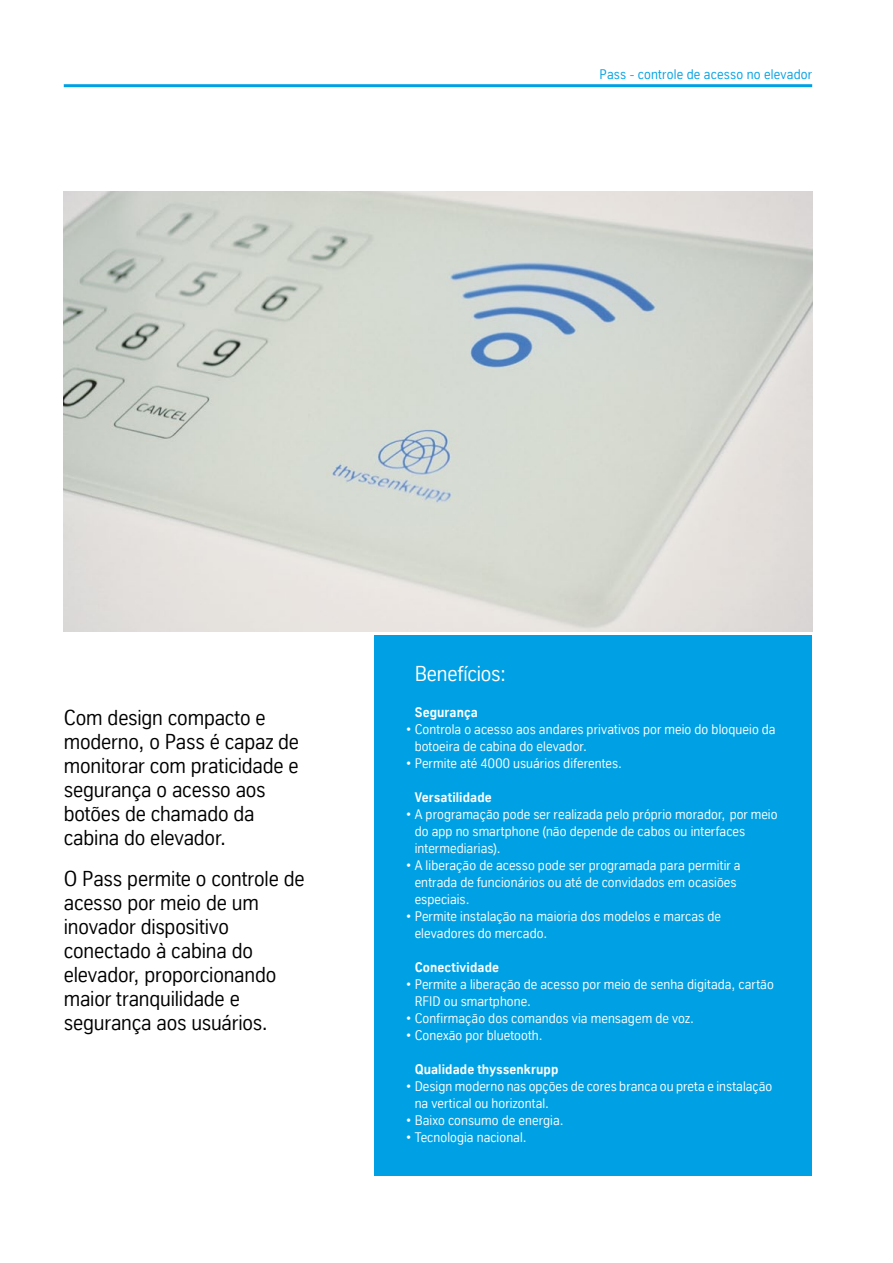
<style>
.page{position:relative;width:893px;height:1263px;background:#fff}
.page>*{position:absolute;margin:0;border:0;box-sizing:border-box;transform-origin:0 0}
.t1{font:21px/24px "TK Type";letter-spacing:-.01em;color:#000}
.t2{font:21px "TK Type";letter-spacing:-.005em;color:#fff}
.t3{font:13.5px/17px "TK Type";letter-spacing:.005em;color:#fff}
.t4{font:700 13.5px "TK Type";letter-spacing:.01em;color:#fff}
.t5{font:13.5px "TK Type";letter-spacing:.015em;color:#00a1e4}
</style>
<div class="page">
<div style="left:374px;top:636px;width:438px;height:540px;background:#00a1e4"></div>
<hr style="left:64px;top:84px;width:748px;height:3px;background:#00a1e4">
<img style="left:64px;top:191px;width:748px;height:440px">
<p class="t5" style="left:599px;top:66px;width:214px">Pass - controle de acesso no elevador</p>
<h1 class="t1" style="left:64px;top:705px;width:237px">Com design compacto e moderno, o Pass é capaz de monitorar com praticidade e segurança o acesso aos botões de chamado da cabina do elevador.</h1>
<h1 class="t1" style="left:64px;top:866px;width:242px">O Pass permite o controle de acesso por meio de um inovador dispositivo conectado à cabina do elevador, proporcionando maior tranquilidade e segurança aos usuários.</h1>
<h1 class="t2" style="left:415px;top:662px;width:93px">Benefícios:</h1>
<p class="t4" style="left:415px;top:704px;width:65px">Segurança</p>
<p class="t3" style="left:415px;top:720px;width:362px;text-indent:-9px">• Controla o acesso aos andares privativos por meio do bloqueio da botoeira de cabina do elevador.</p>
<p class="t3" style="left:406px;top:754px;width:218px">• Permite até 4000 usuários diferentes.</p>
<p class="t4" style="left:415px;top:789px;width:79px">Versatilidade</p>
<p class="t3" style="left:415px;top:805px;width:364px;text-indent:-9px">• A programação pode ser realizada pelo próprio morador, por meio do app no smartphone (não depende de cabos ou interfaces intermediarias).</p>
<p class="t3" style="left:415px;top:856px;width:327px;text-indent:-9px">• A liberação de acesso pode ser programada para permitir a entrada de funcionários ou até de convidados em ocasiões especiais.</p>
<p class="t3" style="left:415px;top:907px;width:308px;text-indent:-9px">• Permite instalação na maioria dos modelos e marcas de elevadores do mercado.</p>
<p class="t4" style="left:415px;top:959px;width:86px">Conectividade</p>
<p class="t3" style="left:415px;top:975px;width:361px;text-indent:-9px">• Permite a liberação de acesso por meio de senha digitada, cartão<br>RFID ou smartphone.</p>
<p class="t3" style="left:406px;top:1009px;width:290px">• Confirmação dos comandos via mensagem de voz.</p>
<p class="t3" style="left:406px;top:1026px;width:138px">• Conexão por bluetooth.</p>
<p class="t4" style="left:415px;top:1061px;width:145px">Qualidade thyssenkrupp</p>
<p class="t3" style="left:415px;top:1078px;width:359px;text-indent:-9px">• Design moderno nas opções de cores branca ou preta e instalação na vertical ou horizontal.</p>
<p class="t3" style="left:406px;top:1112px;width:159px">• Baixo consumo de energia.</p>
<p class="t3" style="left:406px;top:1129px;width:122px">• Tecnologia nacional.</p>
</div>
